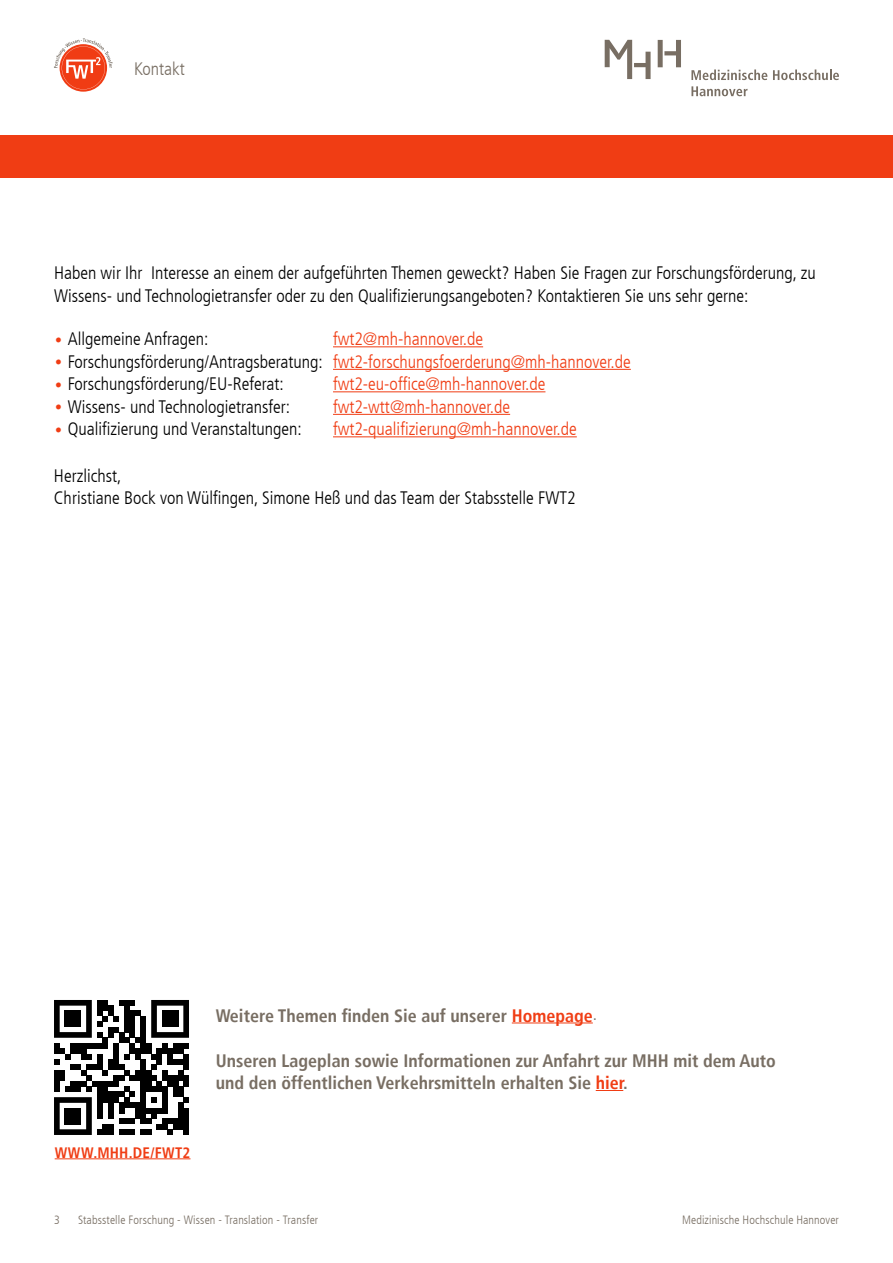
<style>
.page{position:relative;width:893px;height:1263px;background:#fff}
.page>*{position:absolute;margin:0;border:0;box-sizing:border-box;transform-origin:0 0}
.t1{font:300 condensed 18px/22.5px "Frutiger LT";color:#000}
.t2{font:300 condensed 18px "Frutiger LT";color:#f03d14}
.t3{font:700 condensed 18px/22.5px "Frutiger LT";color:#786e63}
.t4{font:300 condensed 18px "Frutiger LT";color:#786e63}
.t5{font:700 condensed 15.15px "Frutiger LT";letter-spacing:.02em;color:#f03d14}
.t6{font:300 condensed 12px "Frutiger LT";letter-spacing:.01em;color:#786e63}
.s1{font-family:"Merriweather";font-weight:700;font-stretch:normal;font-size:21px;color:#f03d14}
.s2{font-family:"Merriweather";font-weight:700;font-stretch:normal;font-size:21px}
.s3{color:#000}
.s4{color:#f03d14}
.s5{font-weight:300}
</style>
<div class="page">
<div style="left:0;top:136px;width:893px;height:42px;background:#f03d14"></div>
<svg style="left:54px;top:38px;width:58px;height:52px"></svg>
<svg style="left:605px;top:40px;width:46px;height:39px"></svg>
<svg style="left:658px;top:40px;width:23px;height:27px"></svg>
<svg style="left:691px;top:86px;width:56px;height:10px"></svg>
<svg style="left:691px;top:69px;width:76px;height:11px"></svg>
<svg style="left:773px;top:69px;width:66px;height:11px"></svg>
<svg style="left:54px;top:1000px;width:135px;height:135px"></svg>
<div style="left:65px;top:1011px;width:16px;height:16px;background:#000"></div>
<div style="left:162px;top:1011px;width:16px;height:16px;background:#000"></div>
<div style="left:65px;top:1108px;width:16px;height:16px;background:#000"></div>
<hr style="left:512px;top:1022px;width:81px;height:1px;background:#f03d14">
<svg style="left:596px;top:1090px;width:27px;height:1px"></svg>
<hr style="left:55px;top:1158px;width:135px;height:1px;background:#f03d14">
<hr style="left:333px;top:346px;width:150px;height:1px;background:#f03d14">
<hr style="left:333px;top:369px;width:298px;height:1px;background:#f03d14">
<hr style="left:333px;top:391px;width:212px;height:1px;background:#f03d14">
<hr style="left:333px;top:414px;width:177px;height:1px;background:#f03d14">
<hr style="left:333px;top:436px;width:244px;height:1px;background:#f03d14">
<p class="t4" style="left:134px;top:58px;width:52px">Kontakt</p>
<p class="t1" style="left:54px;top:262px;width:763px">Haben wir Ihr Interesse an einem der aufgeführten Themen geweckt? Haben Sie Fragen zur Forschungsförderung, zu<br>Wissens- und Technologietransfer oder zu den Qualifizierungsangeboten? Kontaktieren Sie uns sehr gerne:</p>
<p class="t1" style="left:54px;top:328px;width:156px"><span class="s1">•</span> Allgemeine Anfragen:</p>
<p class="t2" style="left:333px;top:329px;width:152px">fwt2@mh-hannover.de</p>
<p class="t2" style="left:54px;top:351px;width:578px"><span class="s2">•</span> <span class="s3">Forschungsförderung/Antragsberatung:</span> fwt2-forschungsfoerderung@mh-hannover.de</p>
<p class="t1" style="left:54px;top:373px;width:231px"><span class="s1">•</span> Forschungsförderung/EU-Referat:</p>
<p class="t2" style="left:333px;top:374px;width:214px">fwt2-eu-office@mh-hannover.de</p>
<p class="t1" style="left:54px;top:395px;width:238px"><span class="s1">•</span> Wissens- und Technologietransfer:</p>
<p class="t2" style="left:333px;top:396px;width:179px">fwt2-wtt@mh-hannover.de</p>
<p class="t1" style="left:54px;top:418px;width:249px"><span class="s1">•</span> Qualifizierung und Veranstaltungen:</p>
<p class="t2" style="left:333px;top:419px;width:245px">fwt2-qualifizierung@mh-hannover.de</p>
<p class="t1" style="left:54px;top:464px;width:523px">Herzlichst,<br>Christiane Bock von Wülfingen, Simone Heß und das Team der Stabsstelle FWT2</p>
<p class="t5" style="left:55px;top:1143px;width:137px">WWW.MHH.DE/FWT2</p>
<p class="t3" style="left:216px;top:1004px;width:383px">Weitere Themen finden Sie auf unserer <span class="s4">Homepage</span><span class="s5">.</span></p>
<p class="t3" style="left:216px;top:1049px;width:562px">Unseren Lageplan sowie Informationen zur Anfahrt zur MHH mit dem Auto und den öffentlichen Verkehrsmitteln erhalten Sie <span class="s4">hier</span>.</p>
<p class="t6" style="left:54px;top:1213px;width:7px">3</p>
<p class="t6" style="left:78px;top:1213px;width:242px">Stabsstelle Forschung - Wissen - Translation - Transfer</p>
<p class="t6" style="left:682px;top:1213px;width:158px">Medizinische Hochschule Hannover</p>
</div>
